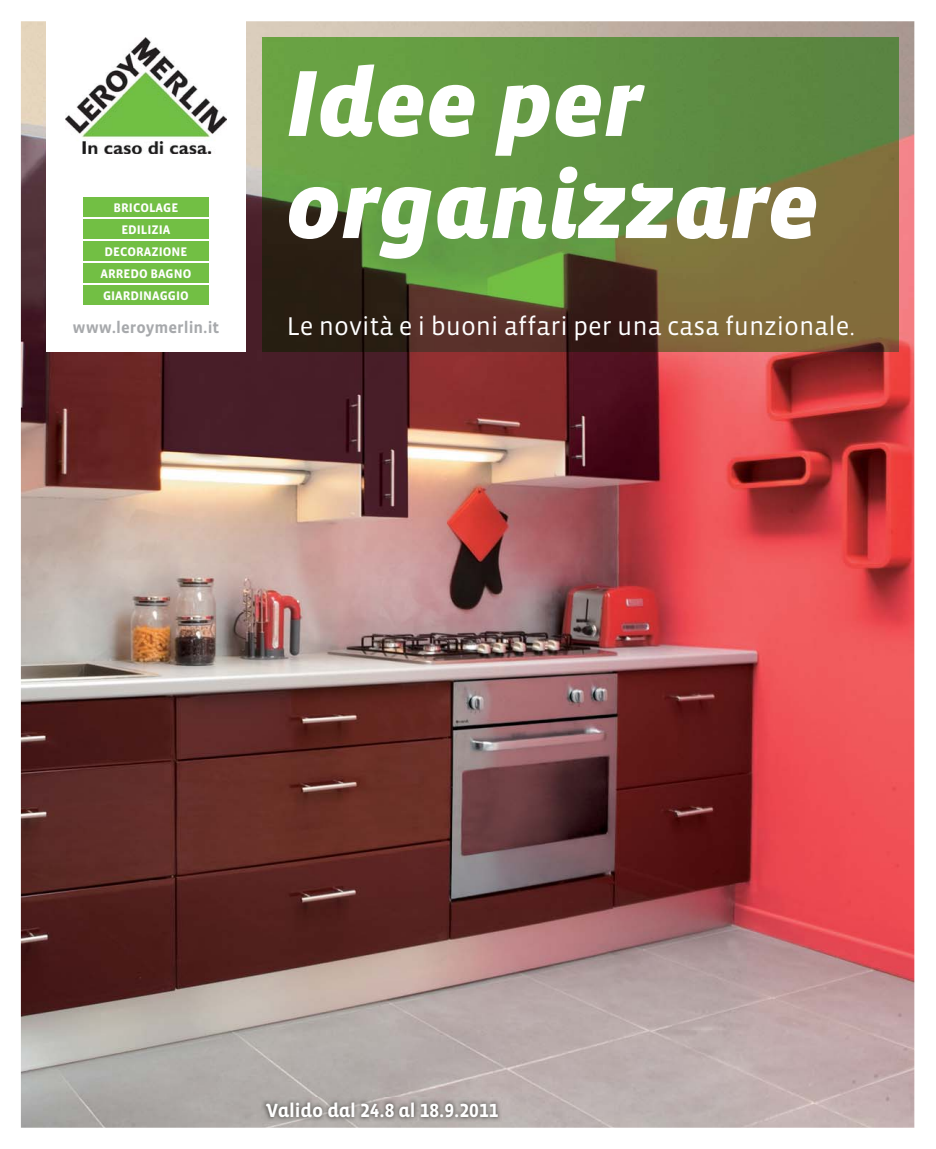
<style>
.page{position:relative;width:936px;height:1149px;background:#fff}
.page>*{position:absolute;margin:0;border:0;box-sizing:border-box;transform-origin:0 0}
.t1{font:96px/102px "Vista Sans Alt Black Ita";color:#fff}
.t2{font:26.25px "Vista Sans";color:#fff}
.t3{font:700 19.5px "Vista Sans Alt";color:#fff}
.t4{font:700 16.5px "Vista Sans Alt";color:#a7a9ac}
.t5{font:700 12.75px/21.9px "Vista Sans";color:#fff;text-align:center}
</style>
<div class="page">
<img style="left:21px;top:21px;width:893px;height:1106px">
<img style="left:261px;top:1097px;width:241px;height:23px">
<div style="left:46px;top:0;width:200px;height:351px;background:#fff"></div>
<img style="left:66px;top:38px;width:160px;height:115px">
<div style="left:83px;top:197px;width:126px;height:20px;background:#72bf44"></div>
<div style="left:83px;top:219px;width:126px;height:20px;background:#72bf44"></div>
<div style="left:83px;top:241px;width:126px;height:20px;background:#72bf44"></div>
<div style="left:83px;top:263px;width:126px;height:20px;background:#72bf44"></div>
<div style="left:83px;top:285px;width:126px;height:20px;background:#72bf44"></div>
<img style="left:262px;top:38px;width:636px;height:313px">
<p class="t5" style="left:100px;top:197px;width:92px">BRICOLAGE<br>EDILIZIA<br>DECORAZIONE<br>ARREDO BAGNO<br>GIARDINAGGIO</p>
<p class="t4" style="left:72px;top:318px;width:148px">www.leroymerlin.it</p>
<h1 class="t1" style="left:286px;top:56px;width:534px">Idee per organizzare</h1>
<h2 class="t2" style="left:287px;top:313px;width:569px">Le novità e i buoni affari per una casa funzionale.</h2>
<h3 class="t3" style="left:266px;top:1098px;width:233px">Valido dal 24.8 al 18.9.2011</h3>
</div>
